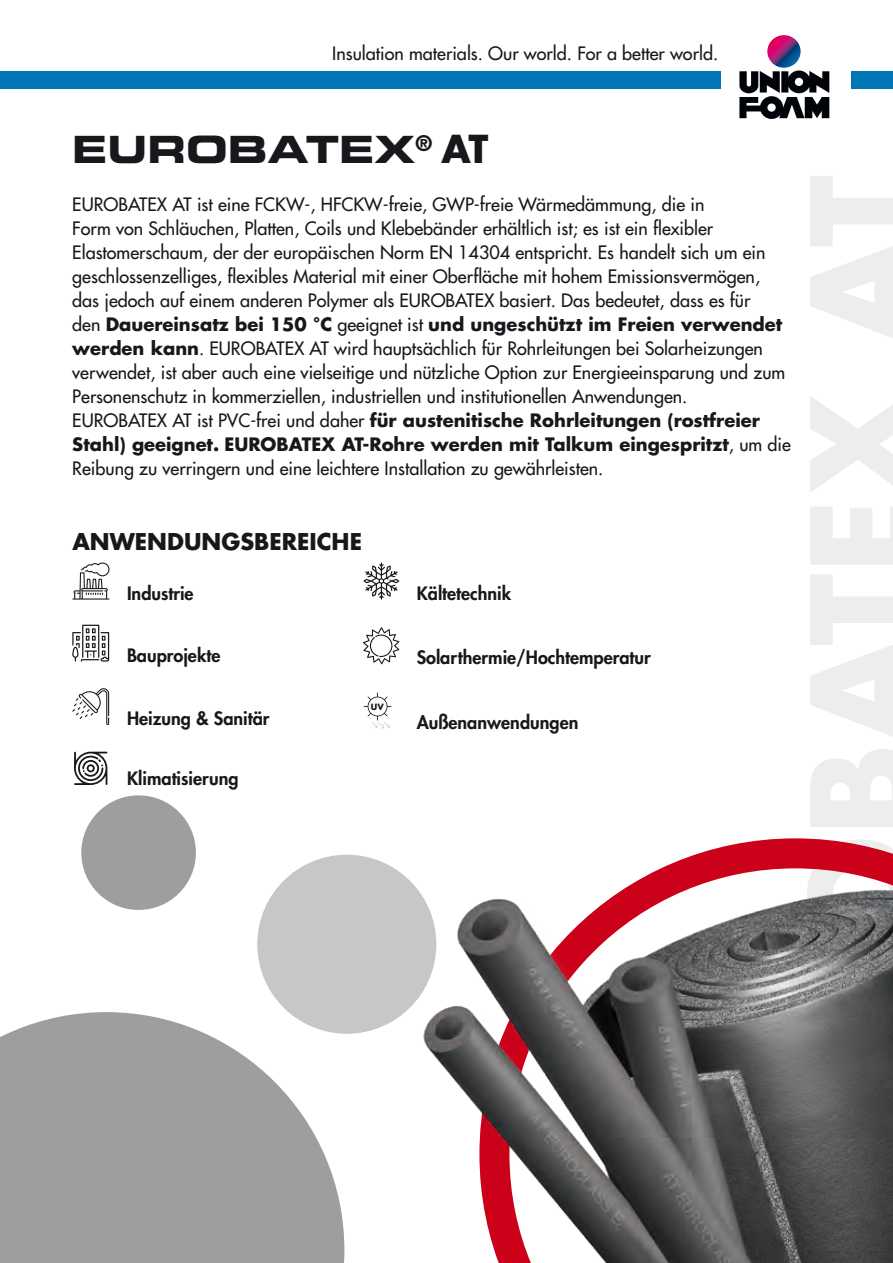
<style>
.page{position:relative;width:893px;height:1263px;background:#fff}
.page>*{position:absolute;margin:0;border:0;box-sizing:border-box;transform-origin:0 0}
.t1{font:37.5px "Eurostile LT Std Bold Ex 2";color:#1a171c}
.t2{font:700 22.5px "Futura Std";color:#1a171c}
.t3{font:500 18px/24px "Futura Std";color:#1a171c}
.t4{font:800 18px "Futura Std";color:#1a171c}
.t5{font:700 8.4px "Futura Std";color:#1a171c}
.s1{font-family:"Futura Std";font-weight:700}
.s2{font-weight:700}
</style>
<div class="page">
<svg style="left:0;top:1012px;width:344px;height:251px;background:#aaabad"></svg>
<svg style="left:74px;top:752px;width:33px;height:33px"></svg>
<svg style="left:72px;top:688px;width:37px;height:37px"></svg>
<svg style="left:72px;top:625px;width:37px;height:36px"></svg>
<svg style="left:363px;top:627px;width:36px;height:37px"></svg>
<svg style="left:363px;top:692px;width:29px;height:36px"></svg>
<svg style="left:364px;top:562px;width:35px;height:38px"></svg>
<svg style="left:72px;top:562px;width:37px;height:38px"></svg>
<div style="left:257px;top:855px;width:179px;height:179px;background:#c6c7c9;border-radius:50%"></div>
<div style="left:81px;top:795px;width:115px;height:115px;background:#9d9ea0;border-radius:50%"></div>
<svg style="left:673px;top:838px;width:220px;height:25px"></svg>
<div style="left:0;top:71px;width:893px;height:17px;background:#0076b8"></div>
<div style="left:721px;top:21px;width:129px;height:119px;background:#fff"></div>
<svg style="left:767px;top:35px;width:34px;height:33px"></svg>
<svg style="left:739px;top:71px;width:90px;height:48px"></svg>
<img style="left:417px;top:863px;width:476px;height:400px">
<p class="t3" style="left:332px;top:42px;width:387px">Insulation materials. Our world. For a better world.</p>
<p class="t1" style="left:72px;top:123px;width:418px">EUROBATEX<sup>®</sup> <span class="s1">AT</span></p>
<p class="t3" style="left:72px;top:193px;width:634px">EUROBATEX AT ist eine FCKW-, HFCKW-freie, GWP-freie Wärmedämmung, die in</p>
<p class="t3" style="left:72px;top:217px;width:715px">Form von Schläuchen, Platten, Coils und Klebebänder erhältlich ist; es ist ein flexibler Elastomerschaum, der der europäischen Norm EN 14304 entspricht. Es handelt sich um ein geschlossenzelliges, flexibles Material mit einer Oberfläche mit hohem Emissionsvermögen, das jedoch auf einem anderen Polymer als EUROBATEX basiert. Das bedeutet, dass es für<br>den <span class="s2">Dauereinsatz bei 150 °C</span> geeignet ist <span class="s2">und ungeschützt im Freien verwendet werden kann</span>. EUROBATEX AT wird hauptsächlich für Rohrleitungen bei Solarheizungen verwendet, ist aber auch eine vielseitige und nützliche Option zur Energieeinsparung und zum Personenschutz in kommerziellen, industriellen und institutionellen Anwendungen.</p>
<p class="t3" style="left:72px;top:409px;width:720px">EUROBATEX AT ist PVC-frei und daher <span class="s2">für austenitische Rohrleitungen (rostfreier<br>Stahl) geeignet. EUROBATEX AT-Rohre werden mit Talkum eingespritzt</span>, um die<br>Reibung zu verringern und eine leichtere Installation zu gewährleisten.</p>
<p class="t2" style="left:72px;top:527px;width:291px">ANWENDUNGSBEREICHE</p>
<p class="t4" style="left:127px;top:581px;width:68px">Industrie</p>
<p class="t4" style="left:417px;top:581px;width:96px">Kältetechnik</p>
<p class="t4" style="left:127px;top:643px;width:95px">Bauprojekte</p>
<p class="t4" style="left:127px;top:707px;width:144px">Heizung &amp; Sanitär</p>
<p class="t4" style="left:127px;top:767px;width:113px">Klimatisierung</p>
<p class="t5" style="left:371px;top:701px;width:14px">UV</p>
<p class="t4" style="left:417px;top:646px;width:236px">Solarthermie/Hochtemperatur</p>
<p class="t4" style="left:417px;top:711px;width:163px">Außenanwendungen</p>
</div>
